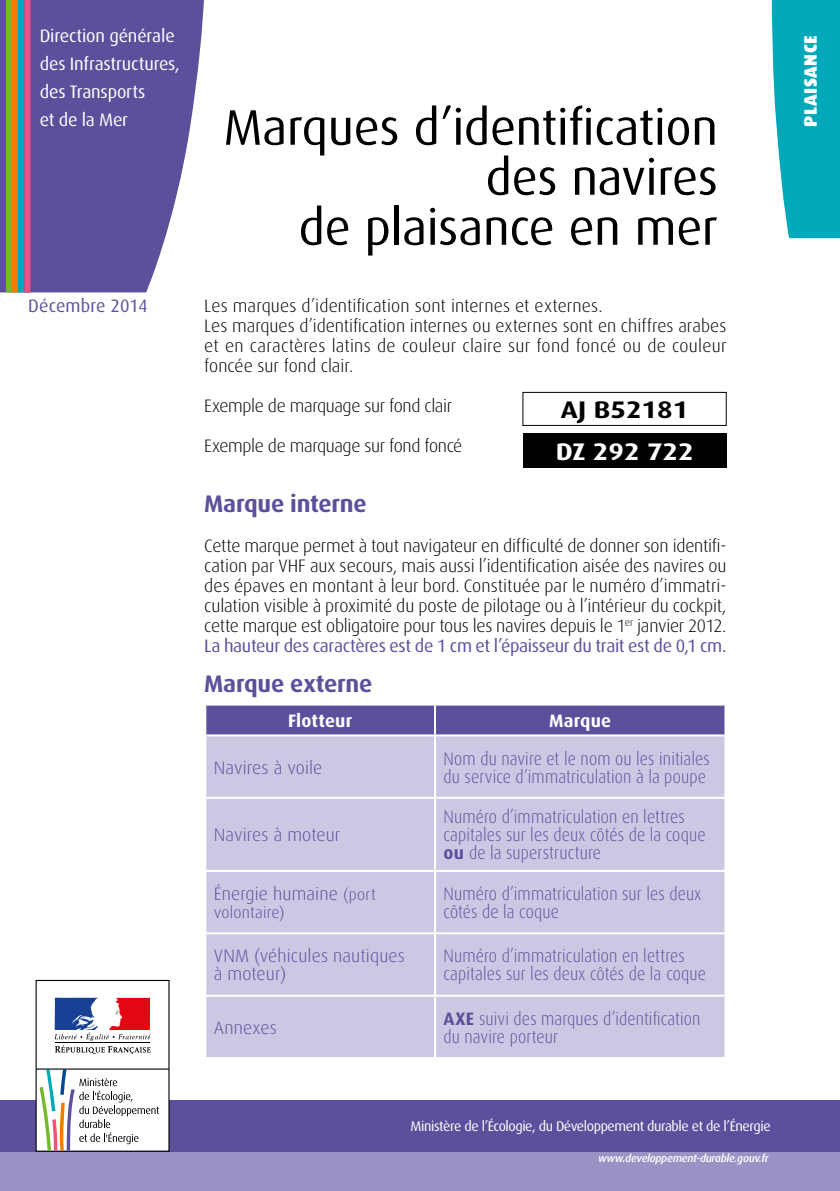
<style>
.page{position:relative;width:840px;height:1191px;background:#fff}
.page>*{position:absolute;margin:0;border:0;box-sizing:border-box;transform-origin:0 0}
.t1{font:50px/50px "Dax OT";letter-spacing:-.01em;color:#000;text-align:right}
.t2{font:700 24px "Dax OT";letter-spacing:-.01em;color:#5e4f9c}
.t3{font:700 24px "Dax OT";color:#000;scale:1.15 1}
.t4{font:700 24px "Dax OT";color:#fff;scale:1.15 1}
.t5{font:300 18px/20px "Dax OT";letter-spacing:-.005em;color:#000}
.t6{font:300 18px/18px "Dax OT";letter-spacing:.01em;color:#5e4f9c;scale:.9 1}
.t7{font:300 18px/18px "Dax OT";letter-spacing:.01em;color:#5e4f9c}
.t8{font:18px/28px "Dax OT";letter-spacing:-.01em;color:#fff}
.t9{font:300 18px "Dax OT";letter-spacing:-.025em;color:#000}
.t10{font:700 18px "Dax OT";letter-spacing:.015em;color:#fff}
.t11{font:18px "Dax OT";color:#5e4f9c}
.t12{font:900 18px "Dax OT";letter-spacing:.025em;color:#fff}
.t13{font:300 16px "Dax OT";letter-spacing:.01em;color:#5e4f9c}
.t14{font:14px "Dax OT";letter-spacing:-.03em;color:#fff}
.t15{font:italic 500 11px "Dax OT";letter-spacing:-.025em;color:#fff}
.s1{font-weight:400;color:#5e4f9c}
.s2{font-size:16px}
.s3{font-weight:700}
</style>
<div class="page">
<svg style="left:0;top:0;width:204px;height:292px;fill:#5e4f9c"></svg>
<div style="left:0;top:1151px;width:839px;height:40px;background:#9c91c5"></div>
<div style="left:6px;top:0;width:6px;height:292px;background:#76b82a"></div>
<div style="left:12px;top:0;width:6px;height:292px;background:#ef7d00"></div>
<div style="left:18px;top:0;width:6px;height:292px;background:#00a9b9"></div>
<div style="left:24px;top:0;width:6px;height:292px;background:#ea5284"></div>
<div style="left:0;top:1100px;width:839px;height:51px;background:#5e4f9c"></div>
<div style="left:206px;top:705px;width:518px;height:29px;background:#5e4f9c"></div>
<div style="left:206px;top:736px;width:518px;height:321px;background:#cdc7e4"></div>
<hr style="left:434px;top:705px;width:2px;height:29px;background:#fff">
<hr style="left:434px;top:736px;width:2px;height:61px;background:#fff">
<hr style="left:204px;top:797px;width:231px;height:2px;background:#fff">
<hr style="left:435px;top:797px;width:291px;height:2px;background:#fff">
<hr style="left:434px;top:799px;width:2px;height:71px;background:#fff">
<hr style="left:204px;top:870px;width:231px;height:2px;background:#fff">
<hr style="left:435px;top:870px;width:291px;height:2px;background:#fff">
<hr style="left:434px;top:872px;width:2px;height:60px;background:#fff">
<hr style="left:204px;top:932px;width:231px;height:2px;background:#fff">
<hr style="left:435px;top:932px;width:291px;height:2px;background:#fff">
<hr style="left:434px;top:934px;width:2px;height:60px;background:#fff">
<hr style="left:204px;top:994px;width:231px;height:2px;background:#fff">
<hr style="left:435px;top:994px;width:291px;height:2px;background:#fff">
<hr style="left:434px;top:996px;width:2px;height:61px;background:#fff">
<div style="left:522px;top:392px;width:204px;height:34px;border:1px solid #000"></div>
<div style="left:523px;top:433px;width:203px;height:34px;background:#000"></div>
<div style="left:36px;top:980px;width:133px;height:171px;background:#fff"></div>
<svg style="left:54px;top:998px;width:97px;height:56px"></svg>
<hr style="left:36px;top:1068px;width:133px;height:1px;background:#000">
<svg style="left:39px;top:1069px;width:120px;height:81px"></svg>
<svg style="left:771px;top:0;width:68px;height:238px"></svg>
<p class="t8" style="left:40px;top:22px;width:142px">Direction générale des Infrastructures, des Transports<br>et de la Mer</p>
<h1 class="t1" style="left:223px;top:103px;width:496px">Marques d’identification des navires<br>de plaisance en mer</h1>
<p class="t11" style="left:28px;top:296px;width:121px">Décembre 2014</p>
<p class="t5" style="left:204px;top:296px;width:523px">Les marques d’identification sont internes et externes.<br>Les marques d’identification internes ou externes sont en chiffres arabes et en caractères latins de couleur claire sur fond foncé ou de couleur foncée sur fond clair.</p>
<p class="t9" style="left:204px;top:396px;width:249px">Exemple de marquage sur fond clair</p>
<p class="t5" style="left:204px;top:436px;width:259px">Exemple de marquage sur fond foncé</p>
<h2 class="t3" style="left:560px;top:396px;width:112px">AJ B52181</h2>
<h2 class="t4" style="left:555px;top:438px;width:121px">DZ 292 722</h2>
<h2 class="t2" style="left:204px;top:490px;width:164px">Marque interne</h2>
<p class="t5" style="left:204px;top:536px;width:523px;text-align:justify">Cette marque permet à tout navigateur en difficulté de donner son identifi&shy;cation par VHF aux secours, mais aussi l’identification aisée des navires ou des épaves en montant à leur bord. Constituée par le numéro d’immatri&shy;culation visible à proximité du poste de pilotage ou à l’intérieur du cockpit, cette marque est obligatoire pour tous les navires depuis le 1<sup>er</sup> janvier 2012.<br><span class="s1">La hauteur des caractères est de 1 cm et l’épaisseur du trait est de 0,1 cm.</span></p>
<h2 class="t2" style="left:204px;top:670px;width:169px">Marque externe</h2>
<p class="t10" style="left:288px;top:710px;width:66px">Flotteur</p>
<p class="t10" style="left:549px;top:710px;width:63px">Marque</p>
<p class="t7" style="left:214px;top:758px;width:110px">Navires à voile</p>
<p class="t6" style="left:443px;top:749px;width:297px">Nom du navire et le nom ou les initiales du service d’immatriculation à la poupe</p>
<p class="t7" style="left:214px;top:826px;width:128px">Navires à moteur</p>
<p class="t7" style="left:214px;top:885px;width:163px">Énergie humaine <span class="s2">(port</span></p>
<p class="t13" style="left:214px;top:903px;width:72px">volontaire)</p>
<p class="t6" style="left:443px;top:808px;width:292px">Numéro d’immatriculation en lettres capitales sur les deux côtés de la coque <span class="s3">ou</span> de la superstructure</p>
<p class="t6" style="left:443px;top:885px;width:288px">Numéro d’immatriculation sur les deux côtés de la coque</p>
<p class="t7" style="left:214px;top:947px;width:192px">VNM (véhicules nautiques à moteur)</p>
<p class="t6" style="left:443px;top:947px;width:293px">Numéro d’immatriculation en lettres capitales sur les deux côtés de la coque</p>
<p class="t7" style="left:214px;top:1018px;width:65px">Annexes</p>
<p class="t6" style="left:443px;top:1009px;width:287px"><span class="s3">AXE</span> suivi des marques d’identification du navire porteur</p>
<p class="t14" style="left:410px;top:1118px;width:361px">Ministère de l’Écologie, du Développement durable et de l’Énergie</p>
<p class="t15" style="left:597px;top:1152px;width:172px">www.developpement-durable.gouv.fr</p>
<p class="t12" style="left:799px;top:127px;width:93px;rotate:-90deg">PLAISANCE</p>
</div>
